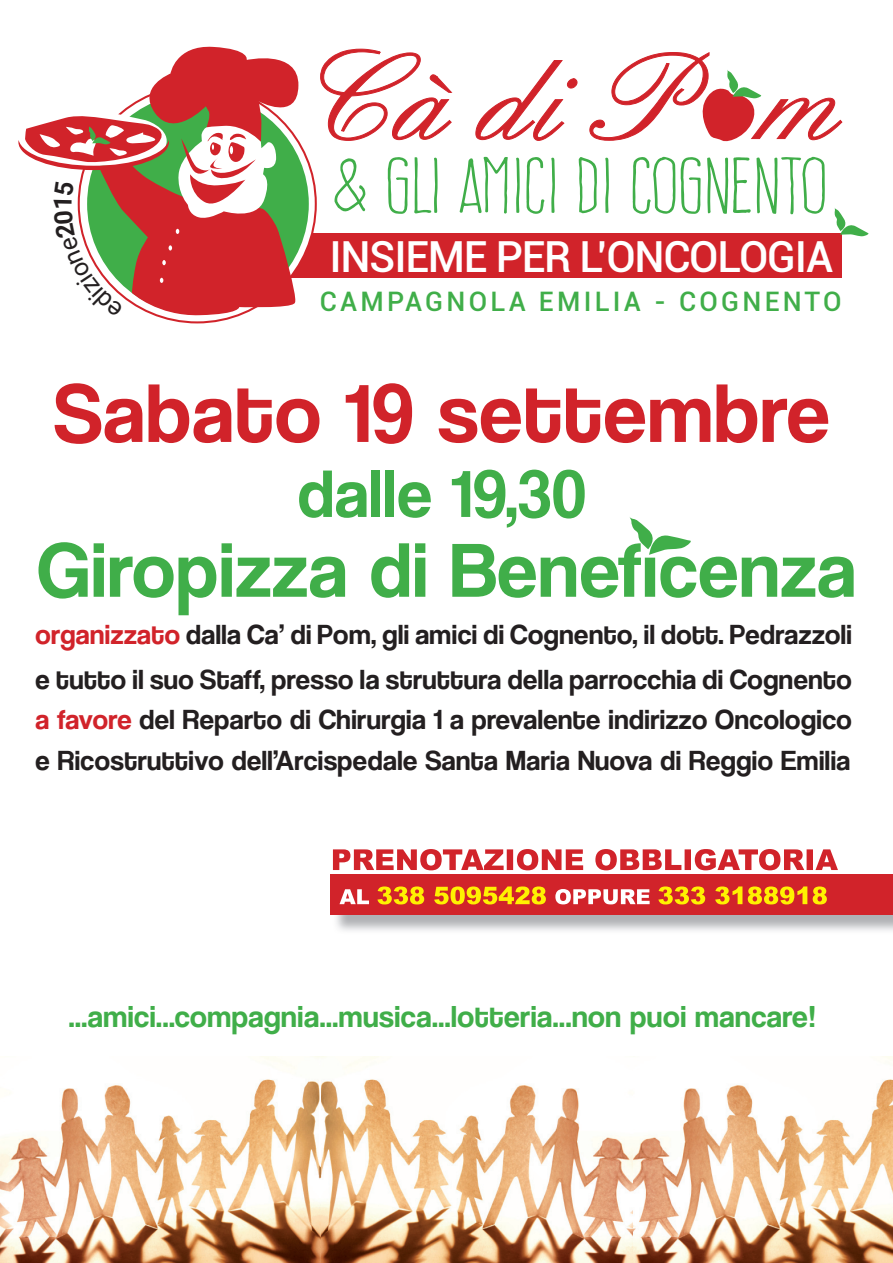
<style>
.page{position:relative;width:893px;height:1263px;background:#fff}
.page>*{position:absolute;margin:0;border:0;box-sizing:border-box;transform-origin:0 0}
.t1{font:85.5px "Coolvetica Rg";letter-spacing:.02em;color:#d1232a}
.t2{font:79.5px "Coolvetica Rg";letter-spacing:.02em;color:#40ae49}
.t3{font:69.15px "Frente H1";letter-spacing:-.03em;color:#40ae49;scale:1.23 1}
.t4{font:69px "Coolvetica Rg";letter-spacing:.02em;color:#40ae49}
.t5{font:500 42.9px "Roboto";letter-spacing:-.03em;color:#fff}
.t6{font:31.2px "Coolvetica Rg";letter-spacing:.02em;color:#40ae49}
.t7{font:28.5px/45px "Coolvetica Rg";letter-spacing:.02em;color:#231f20}
.t8{font:500 26.85px "Roboto";letter-spacing:.12em;color:#40ae49}
.s1{color:#d1232a}
</style>
<div class="page">
<img style="left:0;top:1057px;width:893px;height:206px">
<div style="left:331px;top:874px;width:562px;height:41px;background:#d1232a"></div>
<svg style="left:658px;top:886px;width:169px;height:18px"></svg>
<svg style="left:555px;top:889px;width:95px;height:15px"></svg>
<svg style="left:377px;top:886px;width:169px;height:18px"></svg>
<svg style="left:339px;top:889px;width:30px;height:15px"></svg>
<svg style="left:333px;top:849px;width:505px;height:21px"></svg>
<div style="left:264px;top:233px;width:577px;height:45px;background:#d1232a"></div>
<svg style="left:320px;top:48px;width:523px;height:93px"></svg>
<svg style="left:696px;top:69px;width:66px;height:73px"></svg>
<svg style="left:834px;top:208px;width:35px;height:29px"></svg>
<svg style="left:629px;top:517px;width:62px;height:38px"></svg>
<svg style="left:18px;top:46px;width:281px;height:271px"></svg>
<h3 class="t3" style="left:331px;top:147px;width:405px">&amp; GLI AMICI DI COGNENTO</h3>
<h3 class="t5" style="left:329px;top:226px;width:505px">INSIEME PER L’ONCOLOGIA</h3>
<p class="t8" style="left:320px;top:282px;width:523px">CAMPAGNOLA EMILIA - COGNENTO</p>
<h1 class="t1" style="left:54px;top:363px;width:777px">Sabato 19 settembre</h1>
<h3 class="t4" style="left:298px;top:453px;width:289px">dalle 19,30</h3>
<h2 class="t2" style="left:37px;top:523px;width:820px">Giropizza di Beneficenza</h2>
<p class="t7" style="left:35px;top:611px;width:818px"><span class="s1">organizzato</span> dalla Ca’ di Pom, gli amici di Cognento, il dott. Pedrazzoli e tutto il suo Staff, presso la struttura della parrocchia di Cognento</p>
<p class="t7" style="left:35px;top:699px;width:818px;line-height:40.5px"><span class="s1">a favore</span> del Reparto di Chirurgia 1 a prevalente indirizzo Oncologico e Ricostruttivo dell’Arcispedale Santa Maria Nuova di Reggio Emilia</p>
<p class="t6" style="left:69px;top:998px;width:749px">...amici...compagnia...musica...lotteria...non puoi mancare!</p>
</div>
